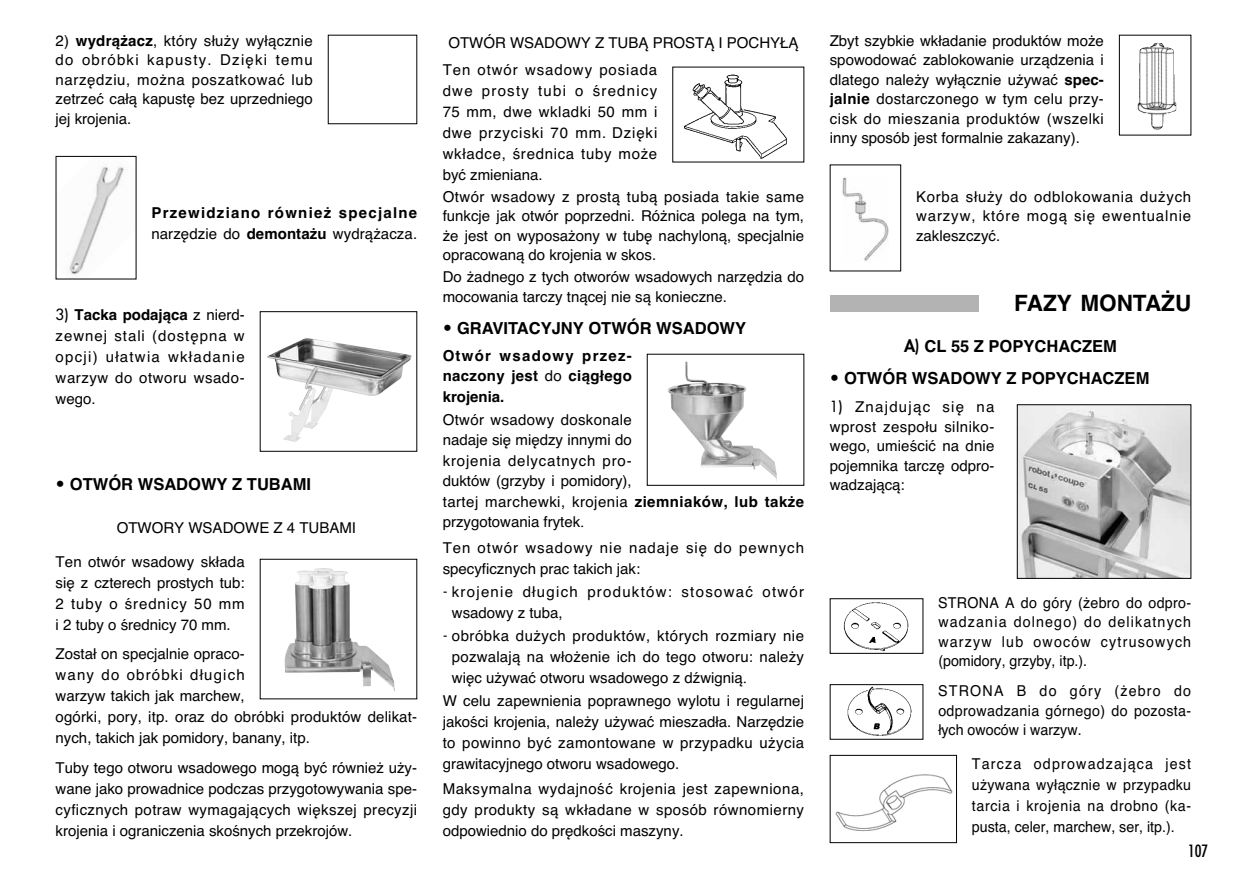
<style>
.page{position:relative;width:1242px;height:877px;background:#fff}
.page>*{position:absolute;margin:0;border:0;box-sizing:border-box;transform-origin:0 0}
.t1{font:700 22.5px "Helvetica CE";color:#000}
.t2{font:700 16.5px "Helvetica CE";color:#000}
.t3{font:condensed 16.5px "Futura";color:#000}
.t4{font:15px/21px "Helvetica CE";color:#000;text-align:justify}
.t5{font:15px/19.5px "Helvetica CE";color:#000;text-align:justify;scale:.95 1}
.t6{font:15px/20.5px "Helvetica CE";letter-spacing:.02em;color:#000}
.t7{font:15px/21.1px "Helvetica CE";letter-spacing:.04em;color:#000}
.t8{font:700 15px/20.5px "Helvetica CE";letter-spacing:.085em;color:#000;text-align:justify}
.t9{font:15px/21px "Helvetica CE";letter-spacing:.065em;color:#000}
.t10{font:15px/21px "Helvetica CE";letter-spacing:.085em;color:#000}
.s1{font-weight:700}
.s2{font-weight:400}
.s3{font-family:"Futura"}
.s4{font-family:"Futura";font-weight:800}
</style>
<div class="page">
<div style="left:829px;top:295px;width:149px;height:16px;background:#b3b3b3"></div>
<img style="left:684px;top:74px;width:103px;height:85px">
<img style="left:667px;top:361px;width:110px;height:120px">
<img style="left:1137px;top:43px;width:39px;height:87px">
<div style="left:1119px;top:35px;width:72px;height:100px;border:1px solid #000"></div>
<img style="left:1019px;top:406px;width:170px;height:171px">
<div style="left:1017px;top:404px;width:174px;height:175px;border:1px solid #000"></div>
<img style="left:69px;top:166px;width:55px;height:109px">
<img style="left:267px;top:338px;width:144px;height:104px">
<img style="left:843px;top:602px;width:66px;height:49px">
<div style="left:829px;top:598px;width:94px;height:55px;border:1px solid #000"></div>
<img style="left:847px;top:686px;width:65px;height:50px">
<div style="left:829px;top:684px;width:94px;height:55px;border:1px solid #000"></div>
<img style="left:835px;top:774px;width:118px;height:58px">
<div style="left:829px;top:755px;width:128px;height:88px;border:1px solid #000"></div>
<img style="left:284px;top:568px;width:111px;height:123px">
<img style="left:842px;top:177px;width:47px;height:84px">
<div style="left:829px;top:164px;width:72px;height:107px;border:1px solid #000"></div>
<p class="t4" style="left:56px;top:32px;width:259px;line-height:19.5px">2) <span class="s1">wydrążacz</span>, który służy wyłącznie do obróbki kapusty. Dzięki temu narzędziu, można poszatkować lub zetrzeć całą kapustę bez uprzedniego jej krojenia.</p>
<p class="t8" style="left:151px;top:204px;width:267px;line-height:21px">Przewidziano również specjalne <span class="s2">narzędzie do</span> demontażu <span class="s2">wydrążacza.</span></p>
<p class="t4" style="left:56px;top:305px;width:191px"><span class="s3">3)</span> <span class="s1">Tacka podająca</span> z nierd&shy;zewnej stali (dostępna w opcji) ułatwia wkładanie warzyw do otworu wsado&shy;wego.</p>
<p class="t2" style="left:56px;top:478px;width:257px"><span class="s4">•</span> OTWÓR WSADOWY Z TUBAMI</p>
<p class="t4" style="left:117px;top:518px;width:241px">OTWORY WSADOWE Z 4 TUBAMI</p>
<p class="t4" style="left:56px;top:552px;width:191px">Ten otwór wsadowy składa się z czterech prostych tub:<br>2 tuby o średnicy 50 mm i 2 tuby o średnicy 70 mm.</p>
<p class="t4" style="left:56px;top:645px;width:363px;text-align:left">Został on specjalnie opraco-<br>wany do obróbki długich<br>warzyw takich jak marchew,<br>ogórki, pory, itp. oraz do obróbki produktów delikat&shy;nych, takich jak pomidory, banany, itp.</p>
<p class="t4" style="left:56px;top:758px;width:363px">Tuby tego otworu wsadowego mogą być również uży&shy;wane jako prowadnice podczas przygotowywania spe&shy;cyficznych potraw wymagających większej precyzji krojenia i ograniczenia skośnych przekrojów.</p>
<p class="t4" style="left:443px;top:30px;width:357px;line-height:27.3px;text-indent:6px">OTWÓR WSADOWY Z TUBĄ PROSTĄ I POCHYŁĄ<br>Ten otwór wsadowy posiada</p>
<p class="t7" style="left:443px;top:82px;width:363px">dwe prosty tubi o średnicy<br>75 mm, dwe wkladki 50 mm i<br>dwe przyciski 70 mm. Dzięki<br>wkładce, średnica tuby może<br>być zmieniana.<br>Otwór wsadowy z prostą tubą posiada takie same</p>
<p class="t4" style="left:443px;top:208px;width:363px;line-height:19.5px">funkcje jak otwór poprzedni. Różnica polega na tym, że jest on wyposażony w tubę nachyloną, specjalnie opracowaną do krojenia w skos.</p>
<p class="t4" style="left:443px;top:268px;width:363px;line-height:19.5px">Do żadnego z tych otworów wsadowych narzędzia do mocowania tarczy tnącej nie są konieczne.</p>
<p class="t2" style="left:443px;top:322px;width:305px"><span class="s4">•</span> GRAVITACYJNY OTWÓR WSADOWY</p>
<p class="t8" style="left:443px;top:347px;width:191px">Otwór wsadowy przez&shy;naczony jest <span class="s2">do</span> ciągłego krojenia.</p>
<p class="t6" style="left:443px;top:410px;width:363px">Otwór wsadowy doskonale<br>nadaje się między innymi do<br>krojenia delycatnych pro-<br>duktów (grzyby i pomidory),<br>tartej marchewki, krojenia <span class="s1">ziemniaków, lub także </span>przygotowania frytek<span class="s3">.</span></p>
<p class="t9" style="left:443px;top:538px;width:363px">Ten otwór wsadowy nie nadaje się do pewnych specyficznych prac takich jak:</p>
<p class="t10" style="left:452px;top:582px;width:354px;text-indent:-9px"><span class="s3">-</span> krojenie długich produktów: stosować otwór wsadowy z tuba,</p>
<p class="t4" style="left:452px;top:626px;width:354px;text-indent:-9px"><span class="s3">-</span> obróbka dużych produktów, których rozmiary nie pozwalają na włożenie ich do tego otworu: należy więc używać otworu wsadowego z dźwignią<span class="s3">.</span></p>
<p class="t4" style="left:443px;top:692px;width:363px">W celu zapewnienia poprawnego wylotu i regularnej jakości krojenia, należy używać mieszadła. Narzędzie to powinno być zamontowane w przypadku użycia grawitacyjnego otworu wsadowego.</p>
<p class="t4" style="left:443px;top:780px;width:363px">Maksymalna wydajność krojenia jest zapewniona, gdy produkty są wkładane w sposób równomierny odpowiednio do prędkości maszyny.</p>
<p class="t4" style="left:829px;top:32px;width:276px;line-height:19.5px">Zbyt szybkie wkładanie produktów może spowodować zablokowanie urządzenia i dlatego należy wyłącznie używać <span class="s1">spec&shy;jalnie</span> dostarczonego w tym celu przy&shy;cisk do mieszania produktów (wszelki inny sposób jest formalnie zakazany).</p>
<p class="t4" style="left:916px;top:188px;width:277px;line-height:19.5px">Korba służy do odblokowania dużych warzyw, które mogą się ewentualnie zakleszczyć.</p>
<h1 class="t1" style="left:1014px;top:295px;width:178px">FAZY MONTAŻU</h1>
<p class="t2" style="left:904px;top:340px;width:214px"><span class="s4">A)</span> CL 55 Z POPYCHACZEM</p>
<p class="t2" style="left:829px;top:372px;width:321px"><span class="s4">•</span> OTWÓR WSADOWY Z POPYCHACZEM</p>
<p class="t4" style="left:829px;top:399px;width:166px;line-height:19.5px"><span class="s3">1)</span> Znajdując się na wprost zespołu silniko&shy;wego, umieścić na dnie pojemnika tarczę odpro&shy;wadzającą:</p>
<p class="t5" style="left:938px;top:594px;width:268px">STRONA A do góry (żebro do odpro&shy;wadzania dolnego) do delikatnych warzyw lub owoców cytrusowych (pomidory, grzyby, itp.).</p>
<p class="t5" style="left:938px;top:682px;width:268px">STRONA B do góry (żebro do odprowadzania górnego) do pozosta&shy;łych owoców i warzyw.</p>
<p class="t5" style="left:972px;top:754px;width:232px;line-height:21px">Tarcza odprowadzająca jest używana wyłącznie w przypadku tarcia i krojenia na drobno (ka&shy;pusta, celer, marchew, ser, itp.).</p>
<p class="t3" style="left:1188px;top:844px;width:22px">107</p>
</div>
